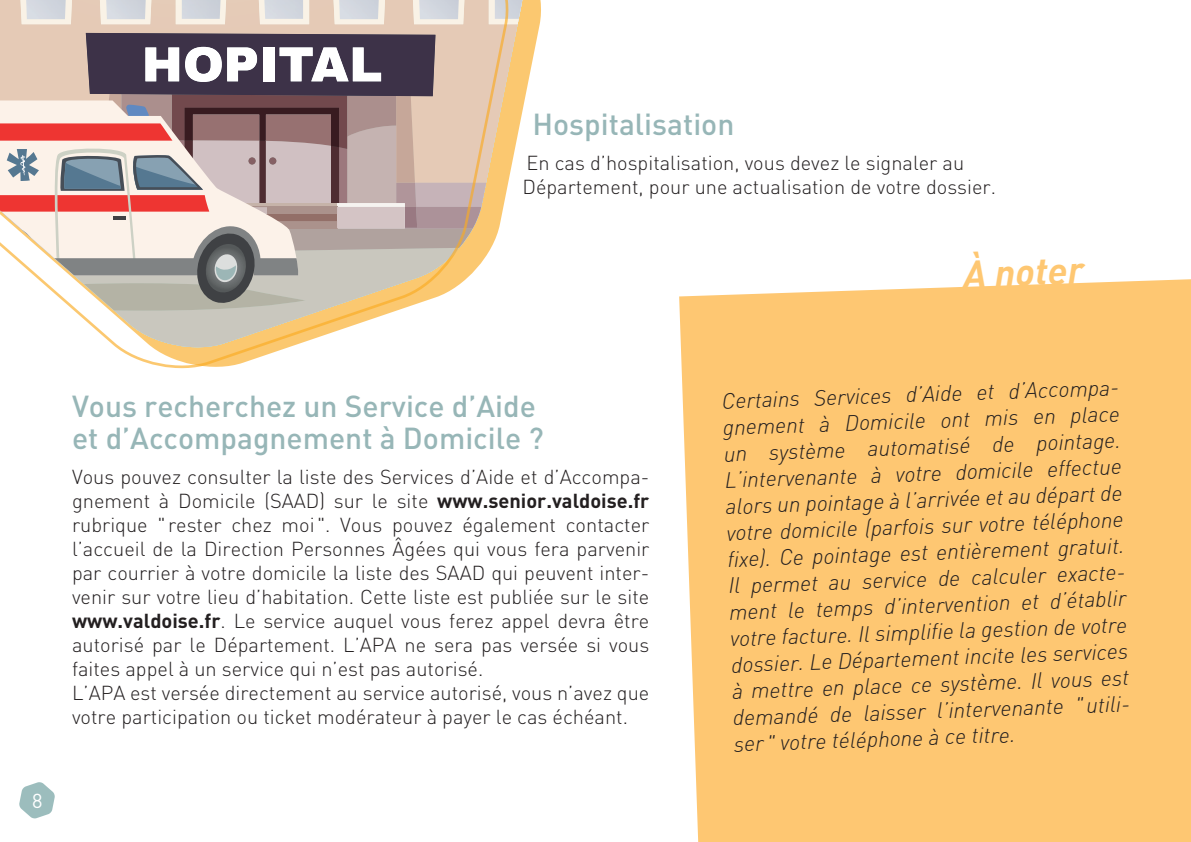
<style>
.page{position:relative;width:1191px;height:842px;background:#fff}
.page>*{position:absolute;margin:0;border:0;box-sizing:border-box;transform-origin:0 0}
.t1{font:italic 700 38px "DIN";color:#fec772}
.t2{font:500 30px/32px "DIN";color:#97b6b7}
.t3{font:italic 300 22px/26.4px "DIN";color:#231f20;text-align:justify}
.t4{font:300 20px/24px "DIN";color:#231f20}
.t5{font:20px "DIN";color:#fff}
.s1{font-weight:700}
</style>
<div class="page">
<div style="left:679px;top:279px;width:512px;height:563px;background:#fec772"></div>
<svg style="left:515px;top:19px;width:7px;height:5px"></svg>
<img style="left:515px;top:0;width:7px;height:19px">
<svg style="left:0;top:0;width:515px;height:369px"></svg>
<svg style="left:19px;top:782px;width:36px;height:37px"></svg>
<h2 class="t2" style="left:532px;top:107px;width:203px">Hospitalisation</h2>
<p class="t4" style="left:522px;top:151px;width:475px">En cas d’hospitalisation, vous devez le signaler au<br>Département, pour une actualisation de votre dossier.</p>
<h1 class="t1" style="left:962px;top:250px;width:122px;rotate:-2deg">À noter</h1>
<p class="t5" style="left:32px;top:788px;width:12px">8</p>
<h2 class="t2" style="left:72px;top:389px;width:473px">Vous recherchez un Service d’Aide et d’Accompagnement à Domicile ?</h2>
<p class="t4" style="left:72px;top:465px;width:579px">Vous pouvez consulter la liste des Services d’Aide et d’Accompa&shy;gnement à Domicile (SAAD) sur le site <span class="s1">www.senior.valdoise.fr </span>rubrique " rester chez moi ". Vous pouvez également contacter l’accueil de la Direction Personnes Âgées qui vous fera parvenir par courrier à votre domicile la liste des SAAD qui peuvent inter&shy;venir sur votre lieu d’habitation. Cette liste est publiée sur le site <span class="s1">www.valdoise.fr</span>. Le service auquel vous ferez appel devra être autorisé par le Département. L’APA ne sera pas versée si vous faites appel à un service qui n’est pas autorisé.<br>L’APA est versée directement au service autorisé, vous n’avez que votre participation ou ticket modérateur à payer le cas échéant.</p>
<p class="t3" style="left:721px;top:387px;width:401px;rotate:-2deg">Certains Services d’Aide et d’Accompa&shy;gnement à Domicile ont mis en place un système automatisé de pointage.<br>L’intervenante à votre domicile effectue alors un pointage à l’arrivée et au départ de votre domicile (parfois sur votre téléphone fixe). Ce pointage est entièrement gratuit.<br>Il permet au service de calculer exacte&shy;ment le temps d’intervention et d’établir votre facture. Il simplifie la gestion de votre dossier. Le Département incite les services à mettre en place ce système. Il vous est demandé de laisser l’intervenante "utili&shy;ser" votre téléphone à ce titre.</p>
</div>
